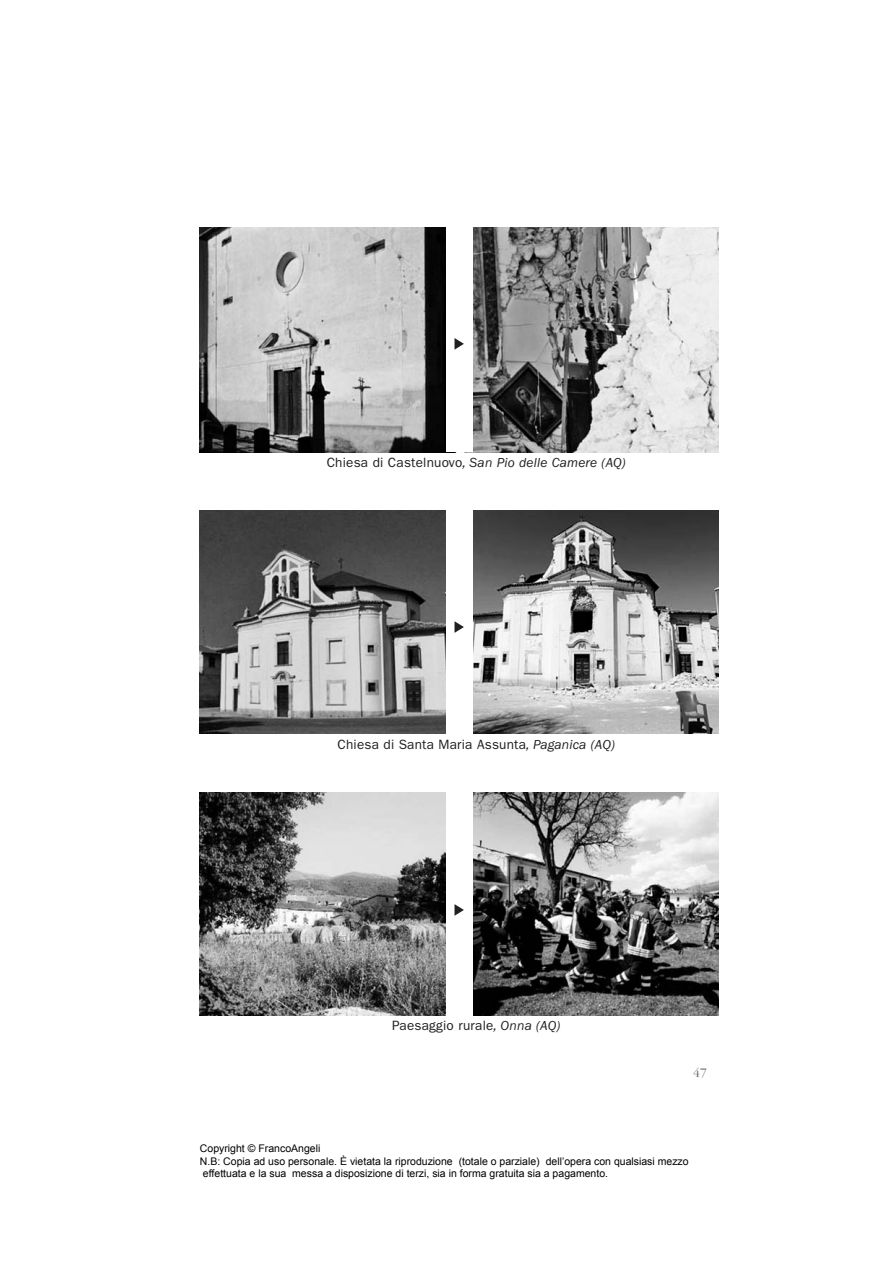
<style>
.page{position:relative;width:893px;height:1263px;background:#fff}
.page>*{position:absolute;margin:0;border:0;box-sizing:border-box;transform-origin:0 0}
.t1{font:13.5px "ITC Franklin Gothic Std";letter-spacing:.015em;color:#202020}
.t2{font:italic 13.5px "ITC Franklin Gothic Std";letter-spacing:.015em;color:#202020}
.t3{font:300 13.5px "Garamond";color:#646464}
.t4{font:10.5px/12.6px "Arial";color:#000}
.s1{font-style:normal}
.s2{font-style:italic}
</style>
<div class="page">
<img style="left:200px;top:228px;width:518px;height:225px">
<img style="left:200px;top:510px;width:518px;height:224px">
<img style="left:200px;top:793px;width:518px;height:223px">
<div style="left:446px;top:215px;width:26px;height:237px;background:#fff"></div>
<svg style="left:454px;top:338px;width:10px;height:12px"></svg>
<div style="left:446px;top:499px;width:26px;height:237px;background:#fff"></div>
<svg style="left:454px;top:621px;width:10px;height:12px"></svg>
<div style="left:446px;top:782px;width:26px;height:236px;background:#fff"></div>
<svg style="left:454px;top:904px;width:10px;height:12px"></svg>
<p class="t2" style="left:327px;top:458px;width:300px"><span class="s1">Chiesa di Castelnuovo</span>, San Pio delle Camere (AQ)</p>
<p class="t1" style="left:337px;top:740px;width:279px">Chiesa di Santa Maria Assunta<span class="s2">, Paganica (AQ)</span></p>
<p class="t1" style="left:392px;top:1021px;width:170px">Paesaggio rurale<span class="s2">, Onna (AQ)</span></p>
<p class="t3" style="left:693px;top:1067px;width:15px">47</p>
<p class="t4" style="left:200px;top:1142px;width:490px">Copyright © FrancoAngeli<br>N.B: Copia ad uso personale. È vietata la riproduzione (totale o parziale) dell’opera con qualsiasi mezzo effettuata e la sua messa a disposizione di terzi, sia in forma gratuita sia a pagamento.</p>
</div>
